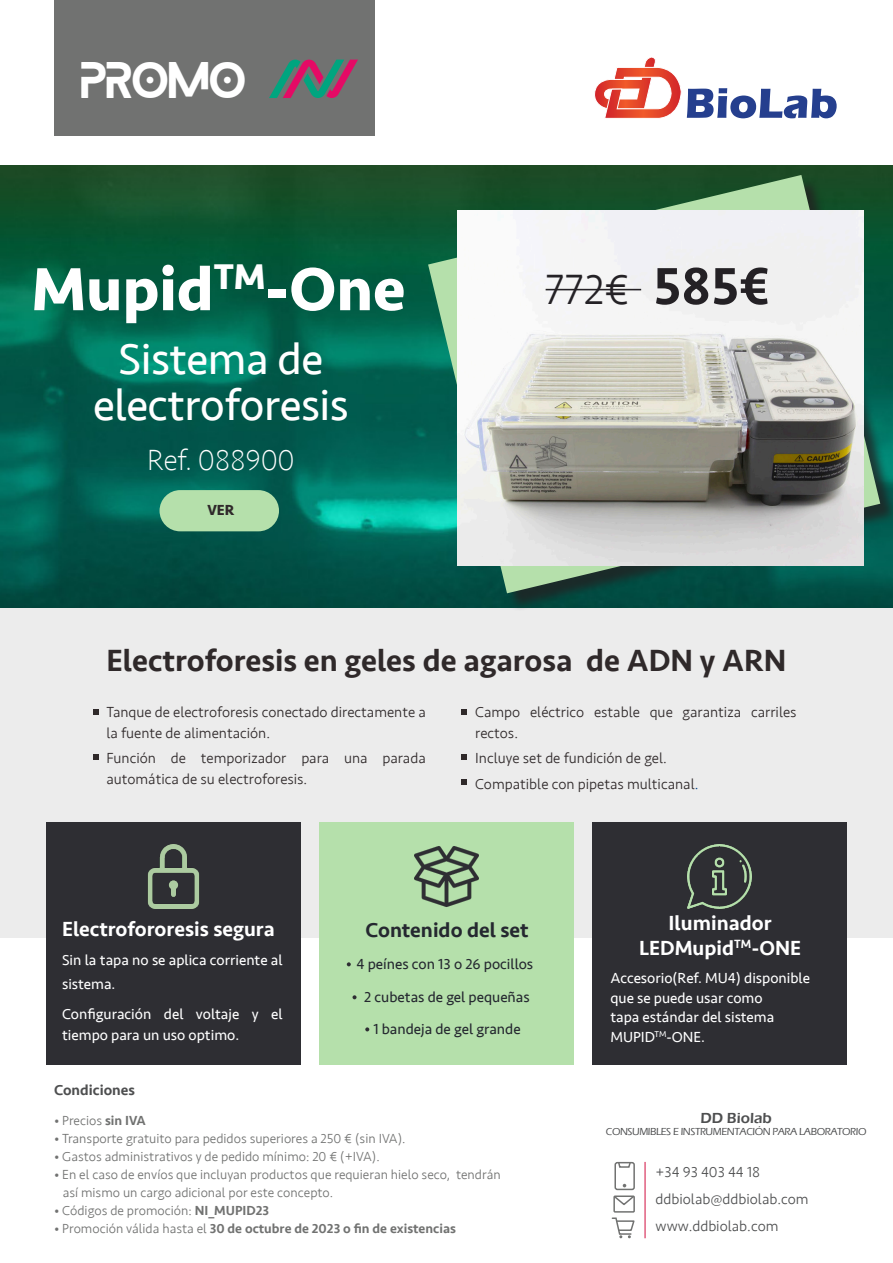
<style>
.page{position:relative;width:893px;height:1263px;background:#fff}
.page>*{position:absolute;margin:0;border:0;box-sizing:border-box;transform-origin:0 0}
.t1{font:700 63px "Seravek";color:#fff}
.t2{font:45px/46.5px "Seravek";letter-spacing:-.01em;color:#fff;text-align:center}
.t3{font:45px "Blanka";color:#fff}
.t4{font:300 43.5px "Seravek";color:#242125}
.t5{font:500 31.5px "Seravek";color:#2f292a}
.t6{font:200 30px "Seravek";letter-spacing:-.01em;color:#fff}
.t7{font:500 21px/25.2px "Seravek";color:#fff;text-align:center}
.t8{font:500 21px "Seravek";color:#252830}
.t9{font:300 15px/21px "Seravek";color:#2f292a}
.t10{font:15px/19.5px "Seravek";color:#fff}
.t11{font:15px "Seravek";color:#252830}
.t12{font:300 15px/27px "Seravek";color:#4e4f50}
.t13{font:500 15px "Seravek";color:#4e4f50}
.t14{font:600 15px "Eras ITC";color:#4e4f50}
.t15{font:700 15px "Seravek";color:#2f292a}
.t16{font:300 13.5px "Seravek";color:#717271}
.t17{font:500 13.5px "Seravek";color:#717271}
.t18{font:500 10.5px "Eras ITC";letter-spacing:-.04em;color:#4e4f50}
.s1{font-weight:500;font-size:54px}
.s2{color:#004189}
.s3{font-weight:500}
.s4{font-weight:300}
</style>
<div class="page">
<div style="left:0;top:583px;width:893px;height:355px;background:#ececec"></div>
<img style="left:0;top:166px;width:893px;height:442px">
<div style="left:54px;top:0;width:321px;height:135px;background:#717271"></div>
<div style="left:160px;top:490px;width:119px;height:41px;background:#b5e0ab;border-radius:21px"></div>
<div style="left:46px;top:822px;width:255px;height:242px;background:#2e2e33"></div>
<div style="left:320px;top:822px;width:254px;height:242px;background:#b5e0ab"></div>
<div style="left:593px;top:822px;width:254px;height:242px;background:#2e2e33"></div>
<img style="left:147px;top:844px;width:53px;height:64px">
<img style="left:414px;top:844px;width:64px;height:64px">
<img style="left:688px;top:844px;width:64px;height:64px">
<div style="left:431px;top:178px;width:462px;height:433px;background:#231f20;opacity:.75"></div>
<svg style="left:428px;top:175px;width:452px;height:418px;background:#266c50"></svg>
<img style="left:458px;top:210px;width:406px;height:356px">
<hr style="left:546px;top:289px;width:95px;height:1px;background:#242125">
<svg style="left:347px;top:962px;width:4px;height:4px"></svg>
<svg style="left:352px;top:995px;width:5px;height:4px"></svg>
<svg style="left:365px;top:1027px;width:4px;height:4px"></svg>
<svg style="left:93px;top:709px;width:5px;height:5px"></svg>
<svg style="left:93px;top:755px;width:5px;height:5px"></svg>
<svg style="left:461px;top:709px;width:6px;height:5px"></svg>
<svg style="left:461px;top:755px;width:6px;height:5px"></svg>
<svg style="left:461px;top:779px;width:6px;height:5px"></svg>
<svg style="left:269px;top:60px;width:89px;height:38px"></svg>
<svg style="left:594px;top:57px;width:243px;height:62px"></svg>
<hr style="left:645px;top:1162px;width:1px;height:76px;background:#d10e40">
<div style="left:613px;top:1195px;width:22px;height:17px;border:2px solid #717271"></div>
<svg style="left:613px;top:1195px;width:22px;height:11px"></svg>
<svg style="left:611px;top:1217px;width:24px;height:21px"></svg>
<div style="left:614px;top:1162px;width:21px;height:28px;border:2px solid #717271;border-radius:2px"></div>
<svg style="left:617px;top:1161px;width:15px;height:7px"></svg>
<h2 class="t3" style="left:81px;top:56px;width:167px">PROMO</h2>
<p class="t1" style="left:32px;top:239px;width:375px">Mupid<sup>TM</sup>-One</p>
<p class="t2" style="left:93px;top:335px;width:257px">Sistema de electroforesis</p>
<p class="t6" style="left:147px;top:442px;width:149px">Ref. 088900</p>
<p class="t15" style="left:207px;top:498px;width:29px">VER</p>
<p class="t4" style="left:546px;top:264px;width:226px">772€ <span class="s1">585€</span></p>
<p class="t5" style="left:107px;top:640px;width:681px">Electroforesis en geles de agarosa de ADN y ARN</p>
<p class="t9" style="left:106px;top:702px;width:321px">Tanque de electroforesis conectado directamente a la fuente de alimentación.</p>
<p class="t9" style="left:106px;top:748px;width:321px">Función de temporizador para una parada automática de su electroforesis.</p>
<p class="t9" style="left:475px;top:702px;width:323px">Campo eléctrico estable que garantiza carriles rectos.</p>
<p class="t9" style="left:475px;top:748px;width:193px">Incluye set de fundición de gel.</p>
<p class="t9" style="left:475px;top:773px;width:225px">Compatible con pipetas multicanal<span class="s2">.</span></p>
<p class="t7" style="left:62px;top:916px;width:214px">Electrofororesis segura</p>
<p class="t10" style="left:62px;top:948px;width:222px;line-height:24px">Sin la tapa no se aplica corriente al sistema.</p>
<p class="t10" style="left:62px;top:1003px;width:222px;line-height:21px">Configuración del voltaje y el tiempo para un uso optimo.</p>
<p class="t8" style="left:365px;top:917px;width:165px">Contenido del set</p>
<p class="t11" style="left:356px;top:953px;width:178px">4 peínes con 13 o 26 pocillos</p>
<p class="t11" style="left:364px;top:985px;width:167px">2 cubetas de gel pequeñas</p>
<p class="t11" style="left:373px;top:1018px;width:149px">1 bandeja de gel grande</p>
<p class="t13" style="left:54px;top:1080px;width:82px">Condiciones</p>
<p class="t16" style="left:54px;top:1112px;width:93px">• Precios <span class="s3">sin IVA</span></p>
<p class="t16" style="left:54px;top:1130px;width:353px">• Transporte gratuito para pedidos superiores a 250 € (sin IVA).</p>
<p class="t16" style="left:54px;top:1148px;width:327px">• Gastos administrativos y de pedido mínimo: 20 € (+IVA).</p>
<p class="t16" style="left:54px;top:1166px;width:448px">• En el caso de envíos que incluyan productos que requieran hielo seco, tendrán</p>
<p class="t16" style="left:63px;top:1184px;width:272px">así mismo un cargo adicional por este concepto.</p>
<p class="t16" style="left:54px;top:1202px;width:217px">• Códigos de promoción: <span class="s3">NI_MUPID23</span></p>
<p class="t17" style="left:54px;top:1220px;width:403px"><span class="s4">• Promoción válida hasta el</span> 30 de octubre de 2023 o fin de existencias</p>
<p class="t7" style="left:639px;top:910px;width:164px">Iluminador<br>LEDMupid<sup>TM</sup>-ONE</p>
<p class="t10" style="left:610px;top:968px;width:201px">Accesorio(Ref. MU4) disponible que se puede usar como<br>tapa estándar del sistema<br>MUPID<sup>TM</sup>-ONE.</p>
<p class="t14" style="left:700px;top:1109px;width:73px">DD Biolab</p>
<p class="t18" style="left:606px;top:1126px;width:262px">CONSUMIBLES E INSTRUMENTACIÓN PARA LABORATORIO</p>
<p class="t12" style="left:655px;top:1158px;width:155px">+34 93 403 44 18 ddbiolab@ddbiolab.com www.ddbiolab.com</p>
</div>
